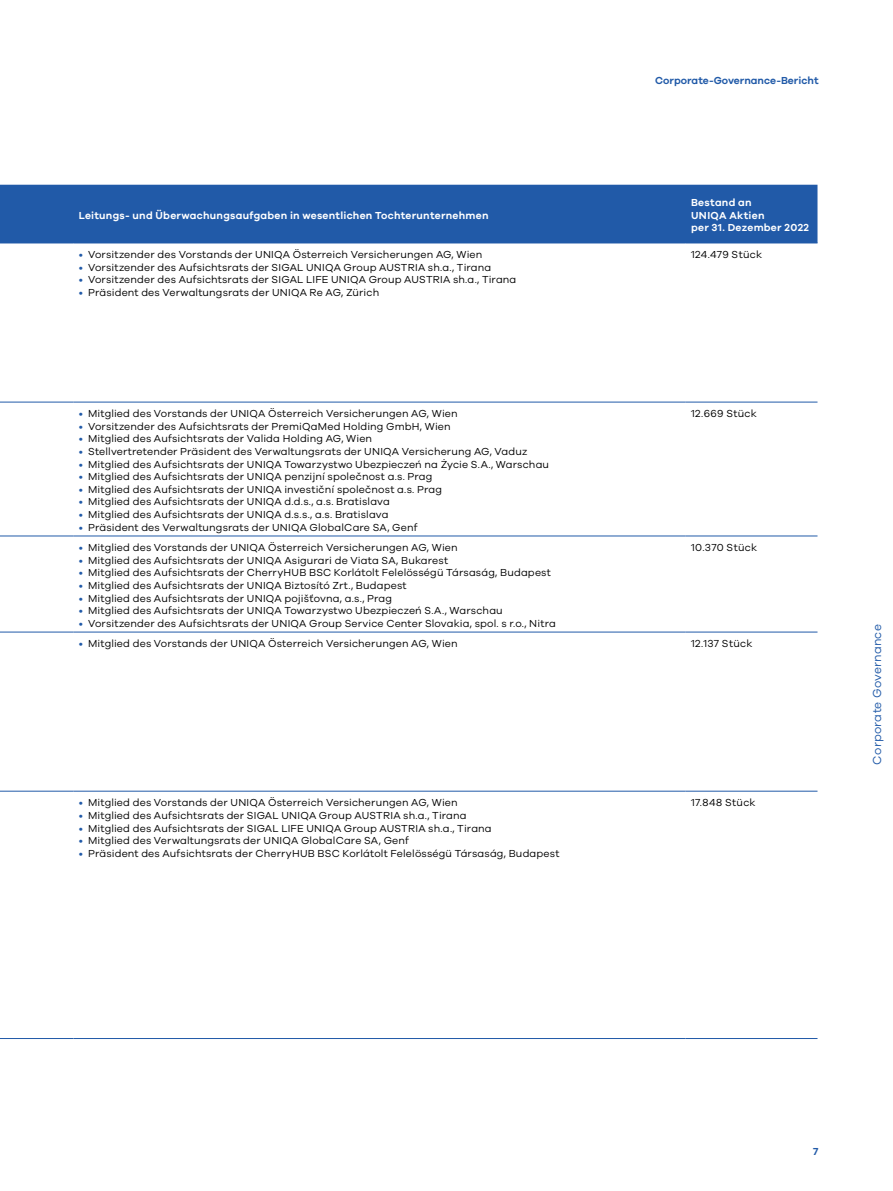
<style>
.page{position:relative;width:893px;height:1191px;background:#fff}
.page>*{position:absolute;margin:0;border:0;box-sizing:border-box;transform-origin:0 0}
.t1{font:12px "Galano";letter-spacing:.02em;color:#215aa8}
.t2{font:10.5px "Galano";letter-spacing:.015em;color:#000}
.t3{font:600 10.5px/12.6px "Galano";letter-spacing:.025em;color:#fff}
.t4{font:600 10.5px "Galano";color:#215aa8}
.t5{font:10.5px "Galano";letter-spacing:.035em;color:#000}
.s1{color:#215aa8}
</style>
<div class="page">
<div style="left:0;top:185px;width:817px;height:58px;background:#215aa8"></div>
<hr style="left:0;top:243px;width:73px;height:1px;background:#215aa8">
<hr style="left:73px;top:243px;width:613px;height:1px;background:#215aa8">
<hr style="left:686px;top:243px;width:131px;height:1px;background:#215aa8">
<hr style="left:0;top:402px;width:73px;height:1px;background:#215aa8">
<hr style="left:73px;top:402px;width:613px;height:1px;background:#215aa8">
<hr style="left:686px;top:402px;width:131px;height:1px;background:#215aa8">
<hr style="left:0;top:536px;width:73px;height:1px;background:#215aa8">
<hr style="left:73px;top:536px;width:613px;height:1px;background:#215aa8">
<hr style="left:686px;top:536px;width:131px;height:1px;background:#215aa8">
<hr style="left:0;top:632px;width:73px;height:1px;background:#215aa8">
<hr style="left:73px;top:632px;width:613px;height:1px;background:#215aa8">
<hr style="left:686px;top:632px;width:131px;height:1px;background:#215aa8">
<hr style="left:0;top:791px;width:73px;height:1px;background:#215aa8">
<hr style="left:73px;top:791px;width:613px;height:1px;background:#215aa8">
<hr style="left:686px;top:791px;width:131px;height:1px;background:#215aa8">
<hr style="left:0;top:1038px;width:73px;height:1px;background:#215aa8">
<hr style="left:73px;top:1038px;width:613px;height:1px;background:#215aa8">
<hr style="left:686px;top:1038px;width:131px;height:1px;background:#215aa8">
<p class="t4" style="left:655px;top:74px;width:165px">Corporate-Governance-Bericht</p>
<p class="t3" style="left:79px;top:209px;width:411px">Leitungs- und Überwachungsaufgaben in wesentlichen Tochterunternehmen</p>
<p class="t3" style="left:691px;top:196px;width:120px">Bestand an<br>UNIQA Aktien<br>per 31. Dezember 2022</p>
<p class="t2" style="left:79px;top:248px;width:405px"><span class="s1">•</span> Vorsitzender des Vorstands der UNIQA Österreich Versicherungen AG, Wien</p>
<p class="t2" style="left:79px;top:261px;width:414px"><span class="s1">•</span> Vorsitzender des Aufsichtsrats der SIGAL UNIQA Group AUSTRIA sh.a., Tirana</p>
<p class="t2" style="left:79px;top:273px;width:439px"><span class="s1">•</span> Vorsitzender des Aufsichtsrats der SIGAL LIFE UNIQA Group AUSTRIA sh.a., Tirana</p>
<p class="t2" style="left:79px;top:286px;width:302px"><span class="s1">•</span> Präsident des Verwaltungsrats der UNIQA Re AG, Zürich</p>
<p class="t2" style="left:691px;top:248px;width:73px">124.479 Stück</p>
<p class="t2" style="left:79px;top:407px;width:381px"><span class="s1">•</span> Mitglied des Vorstands der UNIQA Österreich Versicherungen AG, Wien</p>
<p class="t2" style="left:79px;top:420px;width:374px"><span class="s1">•</span> Vorsitzender des Aufsichtsrats der PremiQaMed Holding GmbH, Wien</p>
<p class="t2" style="left:79px;top:432px;width:295px"><span class="s1">•</span> Mitglied des Aufsichtsrats der Valida Holding AG, Wien</p>
<p class="t2" style="left:79px;top:445px;width:450px"><span class="s1">•</span> Stellvertretender Präsident des Verwaltungsrats der UNIQA Versicherung AG, Vaduz</p>
<p class="t2" style="left:79px;top:458px;width:472px"><span class="s1">•</span> Mitglied des Aufsichtsrats der UNIQA Towarzystwo Ubezpieczeń na Życie S.A., Warschau</p>
<p class="t2" style="left:79px;top:470px;width:355px"><span class="s1">•</span> Mitglied des Aufsichtsrats der UNIQA penzijní společnost a.s. Prag</p>
<p class="t2" style="left:79px;top:483px;width:365px"><span class="s1">•</span> Mitglied des Aufsichtsrats der UNIQA investiční společnost a.s. Prag</p>
<p class="t2" style="left:79px;top:495px;width:313px"><span class="s1">•</span> Mitglied des Aufsichtsrats der UNIQA d.d.s., a.s. Bratislava</p>
<p class="t2" style="left:79px;top:508px;width:311px"><span class="s1">•</span> Mitglied des Aufsichtsrats der UNIQA d.s.s., a.s. Bratislava</p>
<p class="t2" style="left:79px;top:521px;width:340px"><span class="s1">•</span> Präsident des Verwaltungsrats der UNIQA GlobalCare SA, Genf</p>
<p class="t2" style="left:79px;top:541px;width:381px"><span class="s1">•</span> Mitglied des Vorstands der UNIQA Österreich Versicherungen AG, Wien</p>
<p class="t2" style="left:79px;top:554px;width:371px"><span class="s1">•</span> Mitglied des Aufsichtsrats der UNIQA Asigurari de Viata SA, Bukarest</p>
<p class="t2" style="left:79px;top:566px;width:474px"><span class="s1">•</span> Mitglied des Aufsichtsrats der CherryHUB BSC Korlátolt Felelösségü Társaság, Budapest</p>
<p class="t2" style="left:79px;top:579px;width:330px"><span class="s1">•</span> Mitglied des Aufsichtsrats der UNIQA Biztosító Zrt., Budapest</p>
<p class="t2" style="left:79px;top:592px;width:315px"><span class="s1">•</span> Mitglied des Aufsichtsrats der UNIQA pojišťovna, a.s., Prag</p>
<p class="t2" style="left:79px;top:604px;width:426px"><span class="s1">•</span> Mitglied des Aufsichtsrats der UNIQA Towarzystwo Ubezpieczeń S.A., Warschau</p>
<p class="t2" style="left:79px;top:617px;width:479px"><span class="s1">•</span> Vorsitzender des Aufsichtsrats der UNIQA Group Service Center Slovakia, spol. s r.o., Nitra</p>
<p class="t2" style="left:691px;top:407px;width:67px">12.669 Stück</p>
<p class="t2" style="left:691px;top:541px;width:68px">10.370 Stück</p>
<p class="t2" style="left:79px;top:637px;width:381px"><span class="s1">•</span> Mitglied des Vorstands der UNIQA Österreich Versicherungen AG, Wien</p>
<p class="t2" style="left:691px;top:637px;width:63px">12.137 Stück</p>
<p class="t2" style="left:79px;top:796px;width:381px"><span class="s1">•</span> Mitglied des Vorstands der UNIQA Österreich Versicherungen AG, Wien</p>
<p class="t2" style="left:79px;top:809px;width:389px"><span class="s1">•</span> Mitglied des Aufsichtsrats der SIGAL UNIQA Group AUSTRIA sh.a., Tirana</p>
<p class="t2" style="left:79px;top:821px;width:415px"><span class="s1">•</span> Mitglied des Aufsichtsrats der SIGAL LIFE UNIQA Group AUSTRIA sh.a., Tirana</p>
<p class="t2" style="left:79px;top:834px;width:332px"><span class="s1">•</span> Mitglied des Verwaltungsrats der UNIQA GlobalCare SA, Genf</p>
<p class="t2" style="left:79px;top:847px;width:482px"><span class="s1">•</span> Präsident des Aufsichtsrats der CherryHUB BSC Korlátolt Felelösségü Társaság, Budapest</p>
<p class="t5" style="left:691px;top:796px;width:66px">17.848 Stück</p>
<p class="t1" style="left:870px;top:764px;width:142px;rotate:-90deg">Corporate Governance</p>
<p class="t4" style="left:813px;top:1145px;width:7px">7</p>
</div>
